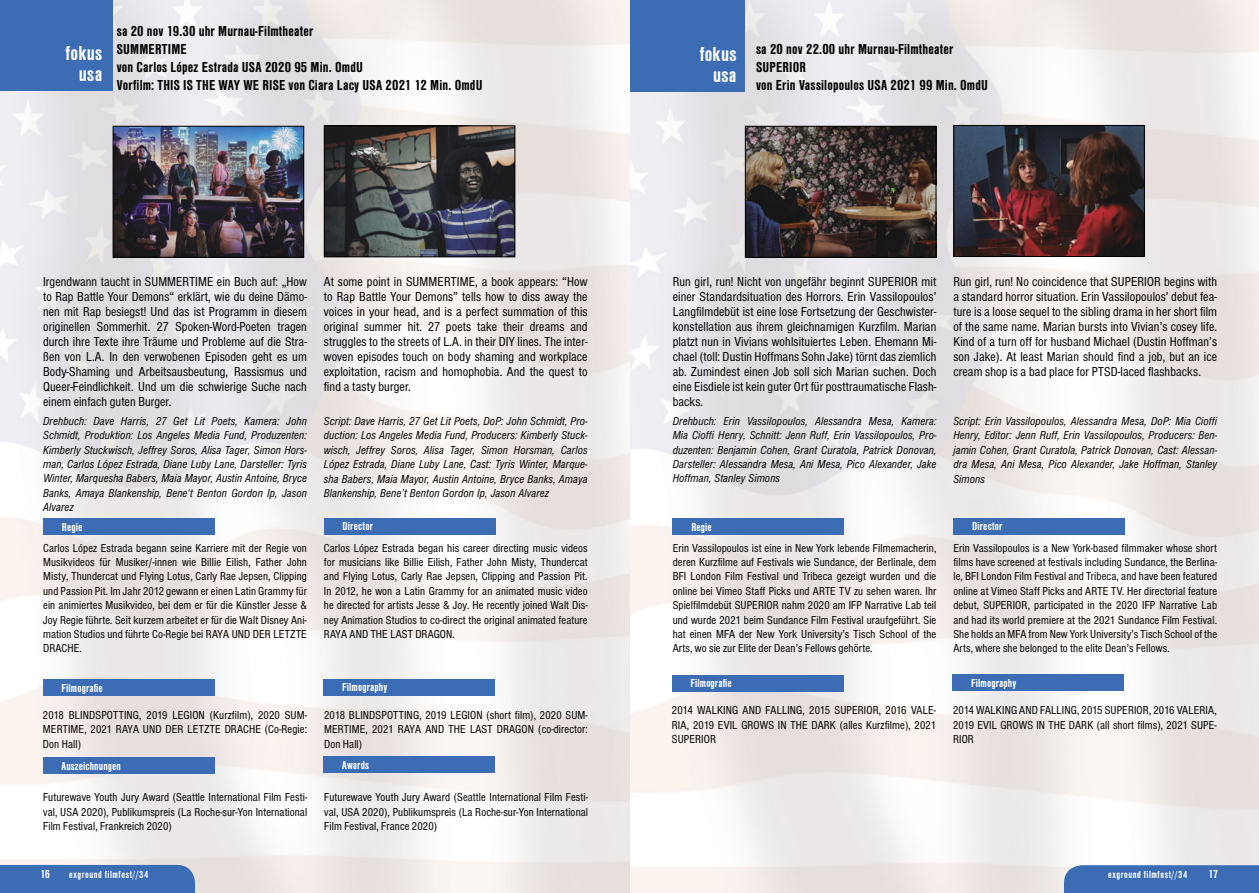
<style>
.page{position:relative;width:1259px;height:893px;background:#fff}
.page>*{position:absolute;margin:0;border:0;box-sizing:border-box;transform-origin:0 0}
.t1{font:21px/21px "Sans Cd CE Bold";letter-spacing:.015em;color:#fff;text-align:right;scale:1.05 1}
.t2{font:15px/18px "Sans Cd CE Bold";letter-spacing:.01em;color:#000;scale:1.05 1}
.t3{font:condensed 13.5px/15px "Sans";letter-spacing:.01em;color:#000;text-align:justify}
.t4{font:12px/14.4px "Sans Cd Turk Regular";letter-spacing:.01em;color:#000;text-align:justify}
.t5{font:12px/14.4px "Sans Cd Turk Italic";letter-spacing:.01em;color:#000;text-align:justify}
.t6{font:700 condensed 12px "Sans";letter-spacing:.01em;color:#fff}
.t7{font:700 condensed 10.5px "Sans";letter-spacing:.05em;color:#fff}
</style>
<div class="page">
<img style="left:0;top:0;width:1259px;height:893px">
<div style="left:0;top:0;width:112px;height:90px;background:#3b6cb4"></div>
<img style="left:115px;top:128px;width:187px;height:128px">
<div style="left:113px;top:126px;width:191px;height:132px;border:1px solid #000"></div>
<div style="left:43px;top:518px;width:172px;height:17px;background:#3b6cb4"></div>
<div style="left:324px;top:518px;width:171px;height:16px;background:#3b6cb4"></div>
<div style="left:0;top:865px;width:195px;height:28px;background:#3b6cb4"></div>
<img style="left:955px;top:127px;width:187px;height:128px">
<div style="left:953px;top:125px;width:191px;height:132px;border:1px solid #000"></div>
<img style="left:747px;top:128px;width:187px;height:128px">
<div style="left:745px;top:126px;width:191px;height:132px;border:1px solid #000"></div>
<div style="left:672px;top:518px;width:172px;height:17px;background:#3b6cb4"></div>
<div style="left:953px;top:518px;width:172px;height:16px;background:#3b6cb4"></div>
<img style="left:326px;top:127px;width:187px;height:128px">
<div style="left:324px;top:125px;width:191px;height:132px;border:1px solid #000"></div>
<div style="left:1064px;top:865px;width:195px;height:28px;background:#3b6cb4"></div>
<div style="left:630px;top:0;width:115px;height:91px;background:#3b6cb4"></div>
<div style="left:43px;top:679px;width:171px;height:17px;background:#3b6cb4"></div>
<div style="left:323px;top:679px;width:172px;height:16px;background:#3b6cb4"></div>
<div style="left:43px;top:757px;width:171px;height:17px;background:#3b6cb4"></div>
<div style="left:323px;top:757px;width:172px;height:16px;background:#3b6cb4"></div>
<div style="left:671px;top:675px;width:172px;height:16px;background:#3b6cb4"></div>
<div style="left:952px;top:674px;width:172px;height:17px;background:#3b6cb4"></div>
<h1 class="t1" style="left:65px;top:43px;width:37px">fokus usa</h1>
<p class="t2" style="left:117px;top:22px;width:350px">sa 20 nov 19.30 uhr Murnau-Filmtheater<br>SUMMERTIME<br>von Carlos López Estrada USA 2020 95 Min. OmdU<br>Vorfilm: THIS IS THE WAY WE RISE von Ciara Lacy USA 2021 12 Min. OmdU</p>
<p class="t3" style="left:43px;top:274px;width:265px">Irgendwann taucht in SUMMERTIME ein Buch auf: „How to Rap Battle Your Demons“ erklärt, wie du deine Dämo&shy;nen mit Rap besiegst! Und das ist Programm in diesem originellen Sommerhit. 27 Spoken-Word-Poeten tragen durch ihre Texte ihre Träume und Probleme auf die Stra&shy;ßen von L.A. In den verwobenen Episoden geht es um Body-Shaming und Arbeitsausbeutung, Rassismus und Queer-Feindlichkeit. Und um die schwierige Suche nach einem einfach guten Burger.</p>
<p class="t5" style="left:43px;top:414px;width:265px">Drehbuch: Dave Harris, 27 Get Lit Poets, Kamera: John Schmidt, Produktion: Los Angeles Media Fund, Produzenten:<br>Kimberly Stuckwisch, Jeffrey Soros, Alisa Tager, Simon Hors&shy;man, Carlos López Estrada, Diane Luby Lane, Darsteller: Tyris Winter, Marquesha Babers, Maia Mayor, Austin Antoine, Bryce Banks, Amaya Blankenship, Bene‘t Benton Gordon Ip, Jason Alvarez</p>
<p class="t3" style="left:324px;top:274px;width:265px">At some point in SUMMERTIME, a book appears: “How to Rap Battle Your Demons” tells how to diss away the voices in your head, and is a perfect summation of this original summer hit. 27 poets take their dreams and struggles to the streets of L.A. in their DIY lines. The inter&shy;woven episodes touch on body shaming and workplace exploitation, racism and homophobia. And the quest to find a tasty burger.</p>
<p class="t5" style="left:324px;top:414px;width:265px">Script: Dave Harris, 27 Get Lit Poets, DoP: John Schmidt, Pro&shy;duction: Los Angeles Media Fund, Producers: Kimberly Stuck&shy;wisch, Jeffrey Soros, Alisa Tager, Simon Horsman, Carlos López Estrada, Diane Luby Lane, Cast: Tyris Winter, Marque&shy;sha Babers, Maia Mayor, Austin Antoine, Bryce Banks, Amaya Blankenship, Bene’t Benton Gordon Ip, Jason Alvarez</p>
<p class="t6" style="left:62px;top:520px;width:22px">Regie</p>
<p class="t6" style="left:343px;top:520px;width:32px">Director</p>
<p class="t4" style="left:43px;top:541px;width:265px">Carlos López Estrada begann seine Karriere mit der Regie von Musikvideos für Musiker/-innen wie Billie Eilish, Father John Misty, Thundercat und Flying Lotus, Carly Rae Jepsen, Clipping und Passion Pit. Im Jahr 2012 gewann er einen Latin Grammy für ein animiertes Musikvideo, bei dem er für die Künstler Jesse &amp; Joy Regie führte. Seit kurzem arbeitet er für die Walt Disney Ani&shy;mation Studios und führte Co-Regie bei RAYA UND DER LETZTE DRACHE.</p>
<p class="t4" style="left:324px;top:541px;width:265px">Carlos López Estrada began his career directing music videos for musicians like Billie Eilish, Father John Misty, Thundercat and Flying Lotus, Carly Rae Jepsen, Clipping and Passion Pit.<br>In 2012, he won a Latin Grammy for an animated music video he directed for artists Jesse &amp; Joy. He recently joined Walt Dis&shy;ney Animation Studios to co-direct the original animated feature RAYA AND THE LAST DRAGON.</p>
<p class="t6" style="left:61px;top:681px;width:43px">Filmografie</p>
<p class="t6" style="left:342px;top:681px;width:46px">Filmography</p>
<p class="t4" style="left:43px;top:708px;width:266px">2018 BLINDSPOTTING, 2019 LEGION (Kurzfilm), 2020 SUM-MERTIME, 2021 RAYA UND DER LETZTE DRACHE (Co-Regie:<br>Don Hall)</p>
<p class="t4" style="left:324px;top:708px;width:265px">2018 BLINDSPOTTING, 2019 LEGION (short film), 2020 SUM-MERTIME, 2021 RAYA AND THE LAST DRAGON (co-director:<br>Don Hall)</p>
<p class="t6" style="left:61px;top:759px;width:61px">Auszeichnungen</p>
<p class="t6" style="left:342px;top:759px;width:28px">Awards</p>
<p class="t4" style="left:43px;top:790px;width:266px">Futurewave Youth Jury Award (Seattle International Film Festi&shy;val, USA 2020), Publikumspreis (La Roche-sur-Yon International Film Festival, Frankreich 2020)</p>
<p class="t4" style="left:324px;top:790px;width:265px">Futurewave Youth Jury Award (Seattle International Film Festi&shy;val, USA 2020), Publikumspreis (La Roche-sur-Yon International Film Festival, France 2020)</p>
<p class="t6" style="left:41px;top:867px;width:11px">16</p>
<p class="t7" style="left:69px;top:868px;width:81px">exground filmfest//34</p>
<h1 class="t1" style="left:699px;top:44px;width:37px">fokus usa</h1>
<p class="t2" style="left:756px;top:40px;width:222px">sa 20 nov 22.00 uhr Murnau-Filmtheater<br>SUPERIOR<br>von Erin Vassilopoulos USA 2021 99 Min. OmdU</p>
<p class="t3" style="left:672px;top:274px;width:265px">Run girl, run! Nicht von ungefähr beginnt SUPERIOR mit einer Standardsituation des Horrors. Erin Vassilopoulos’ Langfilmdebüt ist eine lose Fortsetzung der Geschwister&shy;konstellation aus ihrem gleichnamigen Kurzfilm. Marian platzt nun in Vivians wohlsituiertes Leben. Ehemann Mi&shy;chael (toll: Dustin Hoffmans Sohn Jake) törnt das ziemlich ab. Zumindest einen Job soll sich Marian suchen. Doch eine Eisdiele ist kein guter Ort für posttraumatische Flash&shy;backs.</p>
<p class="t5" style="left:672px;top:414px;width:265px">Drehbuch: Erin Vassilopoulos, Alessandra Mesa, Kamera:<br>Mia Cioffi Henry, Schnitt: Jenn Ruff, Erin Vassilopoulos, Pro&shy;duzenten: Benjamin Cohen, Grant Curatola, Patrick Donovan, Darsteller: Alessandra Mesa, Ani Mesa, Pico Alexander, Jake Hoffman, Stanley Simons</p>
<p class="t3" style="left:953px;top:274px;width:265px">Run girl, run! No coincidence that SUPERIOR begins with a standard horror situation. Erin Vassilopoulos’ debut fea&shy;ture is a loose sequel to the sibling drama in her short film of the same name. Marian bursts into Vivian’s cosey life.<br>Kind of a turn off for husband Michael (Dustin Hoffman’s son Jake). At least Marian should find a job, but an ice cream shop is a bad place for PTSD-laced flashbacks.</p>
<p class="t5" style="left:953px;top:414px;width:265px">Script: Erin Vassilopoulos, Alessandra Mesa, DoP: Mia Cioffi Henry, Editor: Jenn Ruff, Erin Vassilopoulos, Producers: Ben&shy;jamin Cohen, Grant Curatola, Patrick Donovan, Cast: Alessan&shy;dra Mesa, Ani Mesa, Pico Alexander, Jake Hoffman, Stanley Simons</p>
<p class="t6" style="left:691px;top:520px;width:22px">Regie</p>
<p class="t6" style="left:972px;top:520px;width:32px">Director</p>
<p class="t4" style="left:672px;top:541px;width:265px">Erin Vassilopoulos ist eine in New York lebende Filmemacherin, deren Kurzfilme auf Festivals wie Sundance, der Berlinale, dem BFI London Film Festival und Tribeca gezeigt wurden und die online bei Vimeo Staff Picks und ARTE TV zu sehen waren. Ihr Spielfilmdebüt SUPERIOR nahm 2020 am IFP Narrative Lab teil und wurde 2021 beim Sundance Film Festival uraufgeführt. Sie hat einen MFA der New York University’s Tisch School of the Arts, wo sie zur Elite der Dean’s Fellows gehörte.</p>
<p class="t4" style="left:953px;top:541px;width:265px">Erin Vassilopoulos is a New York-based filmmaker whose short films have screened at festivals including Sundance, the Berlina&shy;le, BFI London Film Festival and Tribeca, and have been featured online at Vimeo Staff Picks and ARTE TV. Her directorial feature debut, SUPERIOR, participated in the 2020 IFP Narrative Lab and had its world premiere at the 2021 Sundance Film Festival.<br>She holds an MFA from New York University’s Tisch School of the Arts, where she belonged to the elite Dean’s Fellows.</p>
<p class="t6" style="left:690px;top:677px;width:43px">Filmografie</p>
<p class="t6" style="left:971px;top:676px;width:46px">Filmography</p>
<p class="t4" style="left:672px;top:703px;width:266px">2014 WALKING AND FALLING, 2015 SUPERIOR, 2016 VALE-RIA, 2019 EVIL GROWS IN THE DARK (alles Kurzfilme), 2021<br>SUPERIOR</p>
<p class="t4" style="left:953px;top:703px;width:265px">2014 WALKING AND FALLING, 2015 SUPERIOR, 2016 VALERIA, 2019 EVIL GROWS IN THE DARK (all short films), 2021 SUPE-RIOR</p>
<p class="t7" style="left:1108px;top:868px;width:81px">exground filmfest//34</p>
<p class="t6" style="left:1208px;top:867px;width:11px">17</p>
</div>
